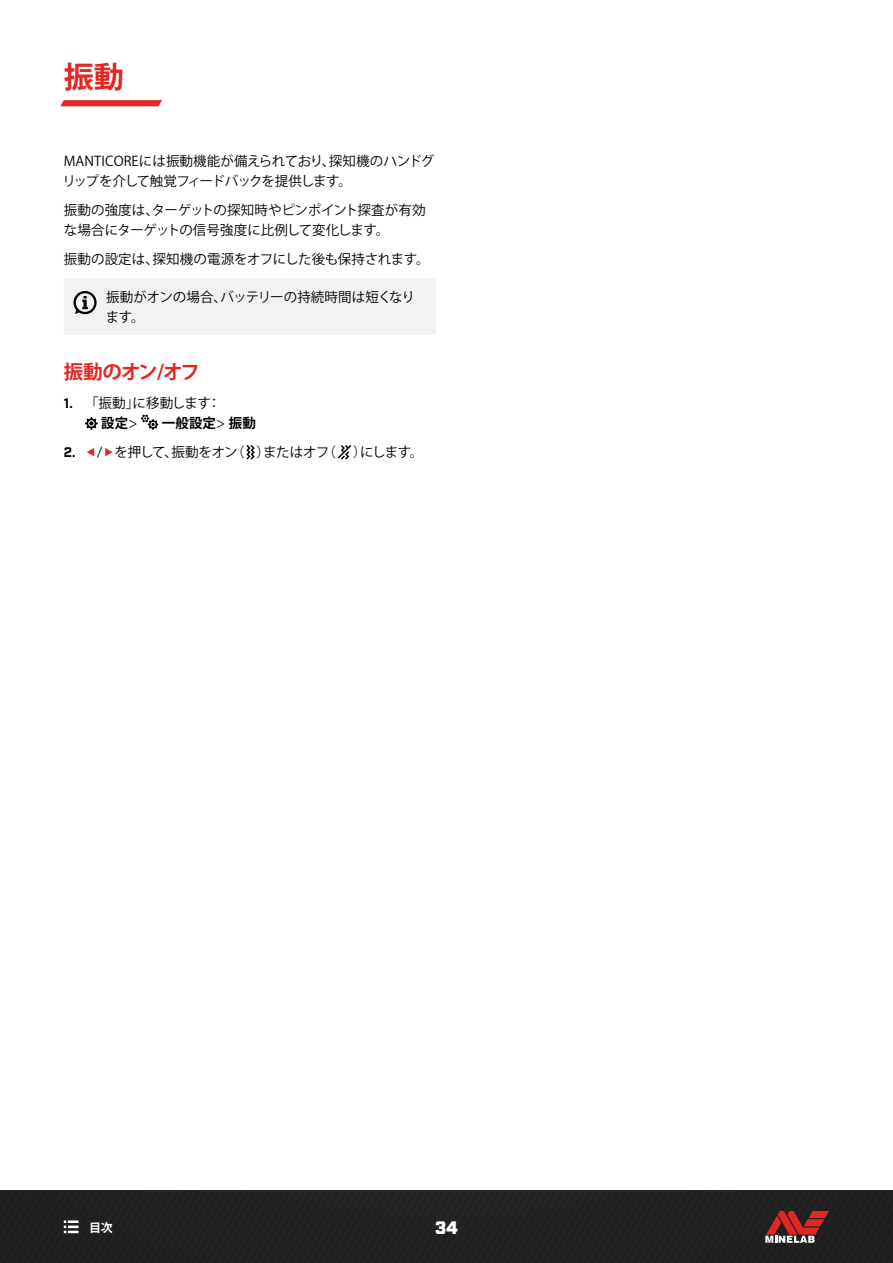
<style>
.page{position:relative;width:893px;height:1263px;background:#fff}
.page>*{position:absolute;margin:0;border:0;box-sizing:border-box;transform-origin:0 0}
.H1_TOC{font:700 30px "Koz Go Pr 6 N";color:#e12725}
.H2_TOC{font:700 19.5px "Koz Go Pr 6 N";letter-spacing:-.05em;color:#e12725}
.t1{font:900 18px "Industry";color:#fff}
.Body{font:13.5px/20.2px "Koz Go Pr 6 N";letter-spacing:-.01em;color:#000}
.Body_numbered_continue{font:13.5px "Koz Go Pr 6 N";letter-spacing:-.03em;color:#000}
.Body_Numbered_1{font:13.5px/20.2px "Koz Go Pr 6 N";letter-spacing:-.015em;color:#000}
.Body_Numbered_1-2{font:700 13.5px "Koz Go Pr 6 N";letter-spacing:.01em;color:#000}
.t2{font:700 12px "Koz Go Pr 6 N";color:#fff}
.s1{font-family:"Industry";font-weight:700}
.s2{font-weight:700}
.s3{font-weight:400}
</style>
<div class="page">
<div style="left:0;top:1191px;width:893px;height:72px;background:#222"></div>
<svg style="left:60px;top:100px;width:102px;height:6px"></svg>
<svg style="left:765px;top:1211px;width:64px;height:32px;background:#863b3b"></svg>
<svg style="left:64px;top:1220px;width:15px;height:13px"></svg>
<div style="left:64px;top:278px;width:372px;height:56px;background:#f2f2f2"></div>
<svg style="left:85px;top:417px;width:13px;height:13px"></svg>
<svg style="left:141px;top:414px;width:17px;height:16px"></svg>
<svg style="left:246px;top:445px;width:9px;height:15px"></svg>
<svg style="left:338px;top:445px;width:13px;height:15px"></svg>
<p class="H1_TOC" style="left:64px;top:60px;width:61px">振動</p>
<p class="Body" style="left:63px;top:151px;width:373px">MANTICOREには振動機能が備えられており、探知機のハンドグリップを介して触覚フィードバックを提供します。</p>
<p class="Body" style="left:64px;top:200px;width:363px">振動の強度は、ターゲットの探知時やピンポイント探査が有効な場合にターゲットの信号強度に比例して変化します。</p>
<p class="Body" style="left:64px;top:249px;width:367px">振動の設定は、探知機の電源をオフにした後も保持されます。</p>
<p class="Body" style="left:106px;top:287px;width:311px">振動がオンの場合、バッテリーの持続時間は短くなります。</p>
<p class="H2_TOC" style="left:64px;top:361px;width:138px">振動のオン/オフ</p>
<p class="Body_Numbered_1" style="left:101px;top:393px;width:121px;text-indent:-37px"><span class="s1">1.</span> 「振動」に移動します：<span class="s2">設定</span>&gt;</p>
<p class="Body_Numbered_1-2" style="left:162px;top:415px;width:96px">一般設定<span class="s3">&gt;</span> 振動</p>
<p class="Body_numbered_continue" style="left:64px;top:444px;width:274px"><span class="s1">2.</span> / を押して、振動をオン（ ）またはオフ（</p>
<p class="Body_numbered_continue" style="left:353px;top:444px;width:72px">）にします。</p>
<p class="t2" style="left:89px;top:1220px;width:25px">目次</p>
<h3 class="t1" style="left:435px;top:1217px;width:24px">34</h3>
</div>
